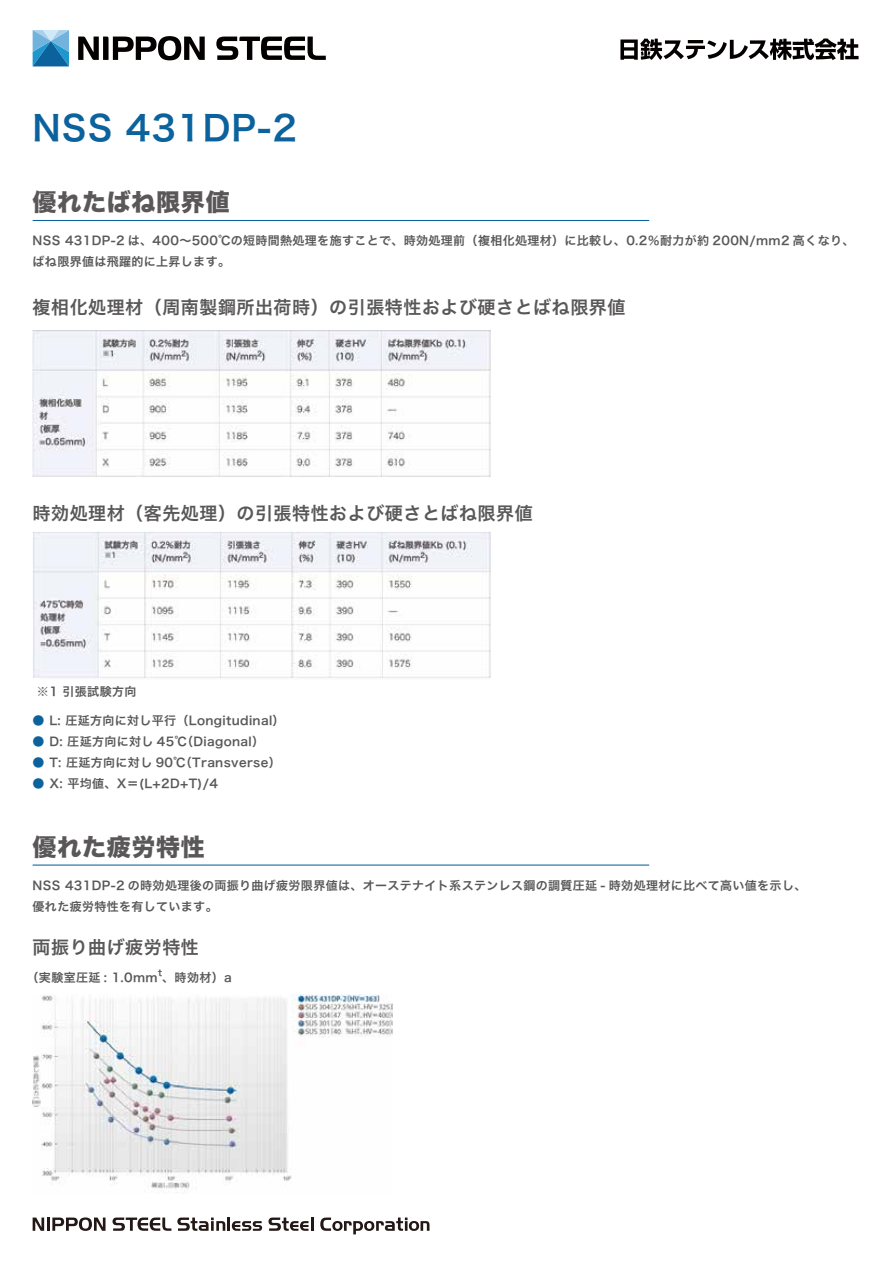
<style>
.page{position:relative;width:893px;height:1263px;background:#fff}
.page>*{position:absolute;margin:0;border:0;box-sizing:border-box;transform-origin:0 0}
.t1{font:34.5px "Hira Kaku Pro W6";letter-spacing:.03em;color:#0b629d}
.t2{font:24px "Hira Kaku Std W8";letter-spacing:.03em;color:#595757}
.t3{font:18px "Hira Kaku Pro W6";letter-spacing:.03em;color:#595757}
.t4{font:12px/21px "Hira Kaku Pro W6";letter-spacing:.03em;color:#595757}
.t5{font:9px "Hira Kaku Pro W6";color:#595757}
.s1{color:#0b629d}
</style>
<div class="page">
<img style="left:33px;top:330px;width:458px;height:147px">
<img style="left:33px;top:531px;width:458px;height:147px">
<hr style="left:33px;top:220px;width:616px;height:1px;background:#0b629d">
<hr style="left:33px;top:864px;width:616px;height:2px;background:#0b629d">
<img style="left:33px;top:995px;width:360px;height:198px">
<svg style="left:33px;top:30px;width:36px;height:36px"></svg>
<svg style="left:78px;top:36px;width:127px;height:24px"></svg>
<svg style="left:216px;top:37px;width:110px;height:23px"></svg>
<svg style="left:620px;top:39px;width:239px;height:21px"></svg>
<svg style="left:33px;top:1217px;width:11px;height:14px"></svg>
<hr style="left:47px;top:1217px;width:3px;height:14px;background:#231815">
<svg style="left:52px;top:1217px;width:54px;height:14px"></svg>
<svg style="left:113px;top:1217px;width:58px;height:14px"></svg>
<svg style="left:177px;top:1217px;width:85px;height:14px"></svg>
<svg style="left:268px;top:1217px;width:45px;height:14px"></svg>
<svg style="left:320px;top:1217px;width:109px;height:17px"></svg>
<h1 class="t1" style="left:33px;top:97px;width:266px">NSS 431DP-2</h1>
<h2 class="t2" style="left:33px;top:189px;width:199px">優れたばね限界値</h2>
<p class="t4" style="left:33px;top:230px;width:823px">NSS 431DP-2 は、400～500℃の短時間熱処理を施すことで、時効処理前（複相化処理材）に比較し、0.2％耐力が約 200N/mm2 高くなり、ばね限界値は飛躍的に上昇します。</p>
<h3 class="t3" style="left:33px;top:291px;width:594px">複相化処理材（周南製鋼所出荷時）の引張特性および硬さとばね限界値</h3>
<h3 class="t3" style="left:33px;top:497px;width:502px">時効処理材（客先処理）の引張特性および硬さとばね限界値</h3>
<p class="t4" style="left:37px;top:680px;width:101px">※1 引張試験方向</p>
<p class="t4" style="left:33px;top:709px;width:254px"><span class="s1">●</span> L: 圧延方向に対し平行（Longitudinal）</p>
<p class="t4" style="left:33px;top:730px;width:233px"><span class="s1">●</span> D: 圧延方向に対し 45℃（Diagonal）</p>
<p class="t4" style="left:33px;top:751px;width:250px"><span class="s1">●</span> T: 圧延方向に対し 90℃（Transverse）</p>
<p class="t4" style="left:33px;top:772px;width:187px"><span class="s1">●</span> X: 平均値、X＝(L+2D+T)/4</p>
<h2 class="t2" style="left:33px;top:833px;width:174px">優れた疲労特性</h2>
<p class="t4" style="left:33px;top:874px;width:775px">NSS 431DP-2 の時効処理後の両振り曲げ疲労限界値は、オーステナイト系ステンレス鋼の調質圧延 - 時効処理材に比べて高い値を示し、優れた疲労特性を有しています。</p>
<h3 class="t3" style="left:33px;top:930px;width:168px">両振り曲げ疲労特性</h3>
<p class="t5" style="left:158px;top:964px;width:5px">t</p>
<p class="t4" style="left:27px;top:966px;width:207px">（実験室圧延 : 1.0mm 、時効材）a</p>
</div>
